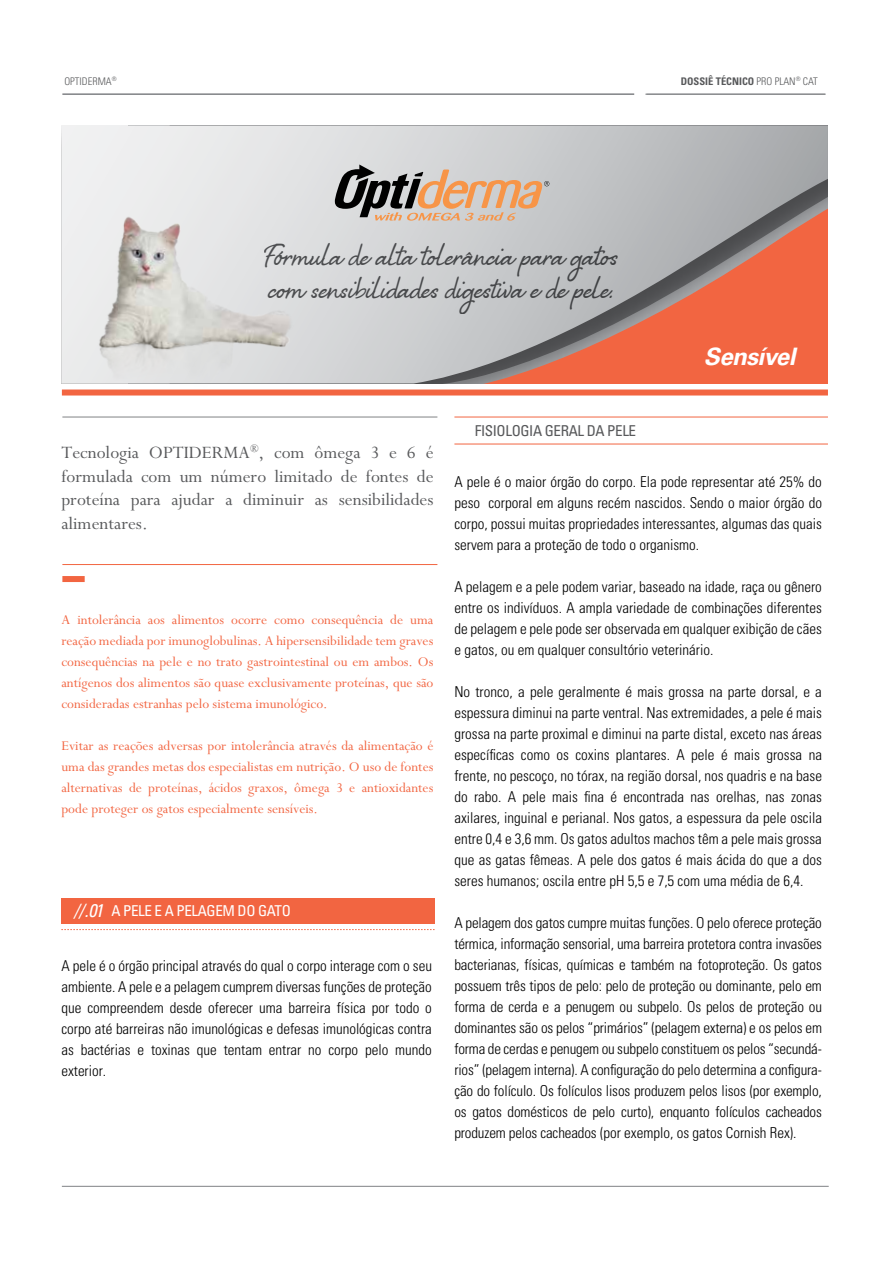
<style>
.page{position:relative;width:893px;height:1263px;background:#fff}
.page>*{position:absolute;margin:0;border:0;box-sizing:border-box;transform-origin:0 0}
.t1{font:39px/33px "Shelby Pro Plan Cat";color:#58595b}
.t2{font:italic 700 24px "Univers LT Std";letter-spacing:-.025em;color:#fff}
.t3{font:19.5px/23.4px "Perpetua Std";color:#58595b;text-align:justify}
.t4{font:300 condensed 15px/21px "Univers LT Std";color:#000;text-align:justify}
.t5{font:15px/21px "Perpetua Std";color:#f26541;text-align:justify}
.t6{font:condensed 15px "Univers LT Std";letter-spacing:-.025em;color:#fff}
.t7{font:condensed 15px "Univers LT Std";letter-spacing:-.025em;color:#58595b}
.t8{font:700 condensed 10.5px "Univers LT Std";color:#58595b}
.t9{font:300 condensed 10.5px "Univers LT Std";color:#58595b}
.t10{font:300 condensed 6.15px "Univers LT Std";color:#58595b}
.s1{font-weight:300}
.s2{font-style:italic;font-size:18.45px}
</style>
<div class="page">
<hr style="left:62px;top:1186px;width:767px;height:1px;background:#808285">
<hr style="left:62px;top:93px;width:572px;height:2px;background:#808285">
<hr style="left:645px;top:94px;width:180px;height:1px;background:#808285">
<svg style="left:61px;top:125px;width:413px;height:258px;background:#d8d9da"></svg>
<svg style="left:474px;top:125px;width:354px;height:258px;background:#c19990"></svg>
<hr style="left:62px;top:564px;width:375px;height:1px;background:#f26541">
<div style="left:62px;top:576px;width:23px;height:6px;background:#f26541"></div>
<div style="left:62px;top:389px;width:766px;height:6px;background:#f26541"></div>
<div style="left:61px;top:898px;width:374px;height:25px;background:#f26541"></div>
<svg style="left:61px;top:929px;width:374px;height:1px"></svg>
<hr style="left:454px;top:417px;width:374px;height:1px;background:#f26541">
<hr style="left:454px;top:444px;width:374px;height:1px;background:#f26541">
<hr style="left:62px;top:417px;width:375px;height:1px;background:#808285">
<img style="left:61px;top:178px;width:287px;height:240px">
<svg style="left:335px;top:164px;width:214px;height:57px;background:#b8a79a"></svg>
<p class="t9" style="left:64px;top:75px;width:49px">OPTIDERMA</p>
<p class="t10" style="left:112px;top:75px;width:6px">®</p>
<p class="t8" style="left:681px;top:74px;width:139px">DOSSIÊ TÉCNICO <span class="s1">PRO PLAN</span><sup>®</sup> <span class="s1">CAT</span></p>
<h1 class="t1" style="left:264px;top:235px;width:355px">Fórmula de alta tolerância para gatos com sensibilidades digestiva e de pele.</h1>
<p class="t7" style="left:475px;top:421px;width:163px">FISIOLOGIA GERAL DA PELE</p>
<h2 class="t2" style="left:704px;top:343px;width:93px">Sensível</h2>
<h3 class="t3" style="left:61px;top:442px;width:374px">Tecnologia OPTIDERMA<sup>®</sup>, com ômega 3 e 6 é formulada com um número limitado de fontes de proteína para ajudar a diminuir as sensibilidades alimentares.</h3>
<p class="t5" style="left:61px;top:610px;width:374px">A intolerância aos alimentos ocorre como consequência de uma reação mediada por imunoglobulinas. A hipersensibilidade tem graves consequências na pele e no trato gastrointestinal ou em ambos. Os antígenos dos alimentos são quase exclusivamente proteínas, que são consideradas estranhas pelo sistema imunológico.</p>
<p class="t5" style="left:61px;top:736px;width:374px">Evitar as reações adversas por intolerância através da alimentação é uma das grandes metas dos especialistas em nutrição. O uso de fontes alternativas de proteínas, ácidos graxos, ômega 3 e antioxidantes pode proteger os gatos especialmente sensíveis.</p>
<p class="t6" style="left:74px;top:901px;width:218px"><span class="s2">//.01</span> A PELE E A PELAGEM DO GATO</p>
<p class="t4" style="left:61px;top:955px;width:372px">A pele é o órgão principal através do qual o corpo interage com o seu ambiente. A pele e a pelagem cumprem diversas funções de proteção que compreendem desde oferecer uma barreira física por todo o corpo até barreiras não imunológicas e defesas imunológicas contra as bactérias e toxinas que tentam entrar no corpo pelo mundo exterior.</p>
<p class="t4" style="left:454px;top:472px;width:369px">A pele é o maior órgão do corpo. Ela pode representar até 25% do peso corporal em alguns recém nascidos. Sendo o maior órgão do corpo, possui muitas propriedades interessantes, algumas das quais servem para a proteção de todo o organismo.</p>
<p class="t4" style="left:454px;top:577px;width:369px">A pelagem e a pele podem variar, baseado na idade, raça ou gênero entre os indivíduos. A ampla variedade de combinações diferentes de pelagem e pele pode ser observada em qualquer exibição de cães e gatos, ou em qualquer consultório veterinário.</p>
<p class="t4" style="left:454px;top:682px;width:369px">No tronco, a pele geralmente é mais grossa na parte dorsal, e a espessura diminui na parte ventral. Nas extremidades, a pele é mais grossa na parte proximal e diminui na parte distal, exceto nas áreas específicas como os coxins plantares. A pele é mais grossa na frente, no pescoço, no tórax, na região dorsal, nos quadris e na base do rabo. A pele mais fina é encontrada nas orelhas, nas zonas axilares, inguinal e perianal. Nos gatos, a espessura da pele oscila entre 0,4 e 3,6 mm. Os gatos adultos machos têm a pele mais grossa que as gatas fêmeas. A pele dos gatos é mais ácida do que a dos seres humanos; oscila entre pH 5,5 e 7,5 com uma média de 6,4.</p>
<p class="t4" style="left:454px;top:913px;width:369px">A pelagem dos gatos cumpre muitas funções. O pelo oferece proteção térmica, informação sensorial, uma barreira protetora contra invasões bacterianas, físicas, químicas e também na fotoproteção. Os gatos possuem três tipos de pelo: pelo de proteção ou dominante, pelo em forma de cerda e a penugem ou subpelo. Os pelos de proteção ou dominantes são os pelos “primários” (pelagem externa) e os pelos em forma de cerdas e penugem ou subpelo constituem os pelos “secundá&shy;rios” (pelagem interna). A configuração do pelo determina a configura&shy;ção do folículo. Os folículos lisos produzem pelos lisos (por exemplo, os gatos domésticos de pelo curto), enquanto folículos cacheados produzem pelos cacheados (por exemplo, os gatos Cornish Rex).</p>
</div>
